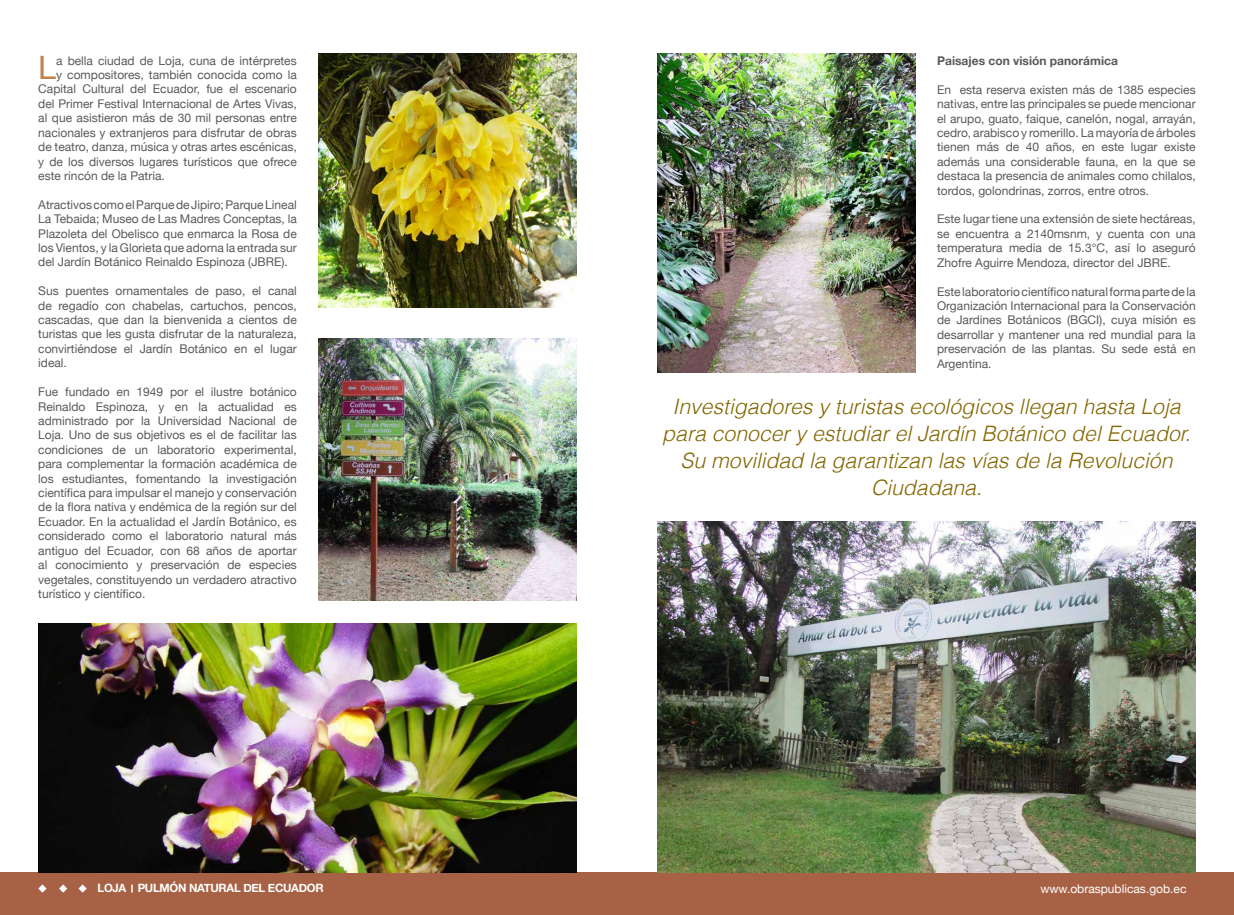
<style>
.page{position:relative;width:1234px;height:915px;background:#fff}
.page>*{position:absolute;margin:0;border:0;box-sizing:border-box;transform-origin:0 0}
.t1{font:32.17px "Helvetica Neue";color:#bd844a}
.t2{font:italic 300 21.23px/27px "Helvetica";color:#846600;text-align:center}
.t3{font:12px/14.4px "Helvetica Neue";color:#59595c;text-align:justify}
.t4{font:700 12px "Helvetica Neue";color:#59595c}
.t5{font:12px "Helvetica Neue";color:#fff}
.t6{font:700 11.48px "Helvetica Neue";letter-spacing:-.025em;color:#fff}
</style>
<div class="page">
<div style="left:0;top:871px;width:1233px;height:43px;background:#a76245"></div>
<svg style="left:38px;top:884px;width:9px;height:8px"></svg>
<svg style="left:59px;top:884px;width:8px;height:8px"></svg>
<svg style="left:78px;top:884px;width:9px;height:8px"></svg>
<svg style="left:131px;top:884px;width:2px;height:8px"></svg>
<img style="left:38px;top:623px;width:538px;height:248px">
<img style="left:318px;top:53px;width:258px;height:254px">
<img style="left:318px;top:338px;width:258px;height:262px">
<img style="left:657px;top:53px;width:258px;height:319px">
<img style="left:657px;top:521px;width:538px;height:350px">
<h1 class="t1" style="left:38px;top:40px;width:19px">L</h1>
<p class="t3" style="left:56px;top:52px;width:242px">a bella ciudad de Loja, cuna de intérpretes</p>
<p class="t3" style="left:56px;top:67px;width:242px">y compositores, también conocida como la</p>
<p class="t3" style="left:38px;top:81px;width:260px">Capital Cultural del Ecuador, fue el escenario</p>
<p class="t3" style="left:38px;top:95px;width:260px">del Primer Festival Internacional de Artes Vivas,</p>
<p class="t3" style="left:38px;top:110px;width:260px">al que asistieron más de 30 mil personas entre</p>
<p class="t3" style="left:38px;top:124px;width:260px">nacionales y extranjeros para disfrutar de obras</p>
<p class="t3" style="left:38px;top:139px;width:260px">de teatro, danza, música y otras artes escénicas,</p>
<p class="t3" style="left:38px;top:153px;width:260px">y de los diversos lugares turísticos que ofrece</p>
<p class="t3" style="left:38px;top:167px;width:128px">este rincón de la Patria.</p>
<p class="t3" style="left:38px;top:196px;width:260px">Atractivos como el Parque de Jipiro; Parque Lineal La Tebaida; Museo de Las Madres Conceptas, la Plazoleta del Obelisco que enmarca la Rosa de los Vientos, y la Glorieta que adorna la entrada sur del Jardín Botánico Reinaldo Espinoza (JBRE).</p>
<p class="t3" style="left:38px;top:283px;width:260px">Sus puentes ornamentales de paso, el canal de regadío con chabelas, cartuchos, pencos, cascadas, que dan la bienvenida a cientos de turistas que les gusta disfrutar de la naturaleza, convirtiéndose el Jardín Botánico en el lugar ideal.</p>
<p class="t3" style="left:38px;top:383px;width:260px">Fue fundado en 1949 por el ilustre botánico Reinaldo Espinoza, y en la actualidad es administrado por la Universidad Nacional de Loja. Uno de sus objetivos es el de facilitar las condiciones de un laboratorio experimental, para complementar la formación académica de los estudiantes, fomentando la investigación científica para impulsar el manejo y conservación de la flora nativa y endémica de la región sur del Ecuador. En la actualidad el Jardín Botánico, es considerado como el laboratorio natural más antiguo del Ecuador, con 68 años de aportar al conocimiento y preservación de especies vegetales, constituyendo un verdadero atractivo turístico y científico.</p>
<p class="t4" style="left:936px;top:50px;width:182px">Paisajes con visión panorámica</p>
<p class="t3" style="left:936px;top:81px;width:260px">En esta reserva existen más de 1385 especies nativas, entre las principales se puede mencionar el arupo, guato, faique, canelón, nogal, arrayán, cedro, arabisco y romerillo. La mayoría de árboles tienen más de 40 años, en este lugar existe además una considerable fauna, en la que se destaca la presencia de animales como chilalos, tordos, golondrinas, zorros, entre otros.</p>
<p class="t3" style="left:936px;top:211px;width:260px">Este lugar tiene una extensión de siete hectáreas, se encuentra a 2140msnm, y cuenta con una temperatura media de 15.3°C, así lo aseguró Zhofre Aguirre Mendoza, director del JBRE.</p>
<p class="t3" style="left:936px;top:283px;width:260px">Este laboratorio científico natural forma parte de la Organización Internacional para la Conservación de Jardines Botánicos (BGCI), cuya misión es desarrollar y mantener una red mundial para la preservación de las plantas. Su sede está en Argentina.</p>
<h2 class="t2" style="left:662px;top:393px;width:530px">Investigadores y turistas ecológicos llegan hasta Loja para conocer y estudiar el Jardín Botánico del Ecuador.<br>Su movilidad la garantizan las vías de la Revolución Ciudadana.</h2>
<p class="t6" style="left:98px;top:877px;width:227px">LOJA PULMÓN NATURAL DEL ECUADOR</p>
<p class="t5" style="left:1040px;top:877px;width:147px">www.obraspublicas.gob.ec</p>
</div>
